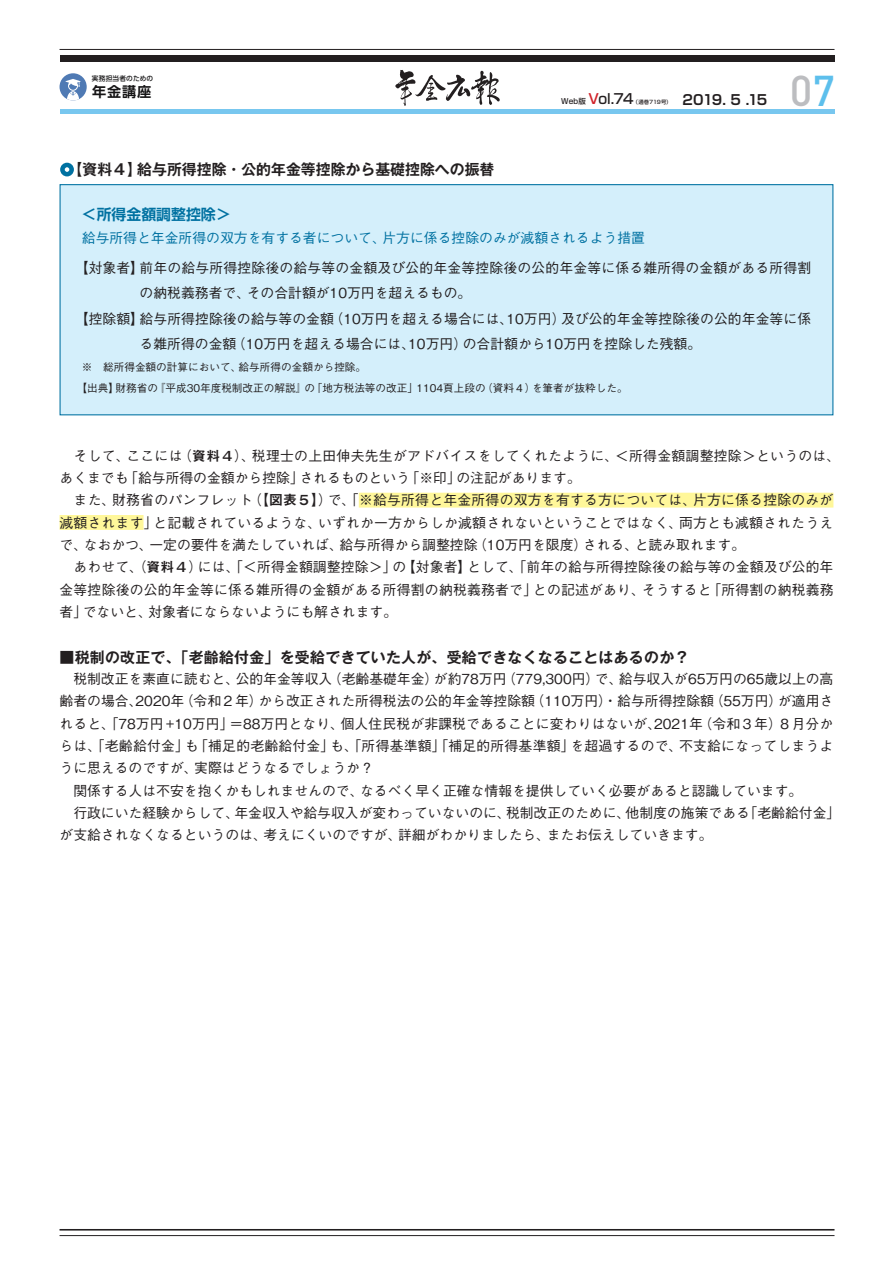
<style>
.page{position:relative;width:893px;height:1263px;background:#fff}
.page>*{position:absolute;margin:0;border:0;box-sizing:border-box;transform-origin:0 0}
.t1{font:500 42.45px "DIN";color:#bcbdc0}
.t2{font:700 14.85px "Gothic MB101 Pro De";letter-spacing:.02em;color:#231f20}
.t3{font:700 14.85px "Gothic MB101 Pro De";color:#231f20}
.t4{font:700 14.85px "Shin Go Pro De";color:#0071a1}
.t5{font:700 14.1px "UD Shin Go Pro De";color:#151415}
.t6{font:500 13.8px/22.4px "Gothic BBB Pro";color:#231f20}
.t7{font:500 13.8px "Gothic BBB Pro";color:#0071a1}
.t8{font:500 13.8px "Shin Go Pro";color:#231f20}
.t9{font:700 13.8px "Shin Go Pro De";letter-spacing:-.08em;color:#231f20}
.t10{font:500 10.65px/21.3px "Gothic BBB Pro";color:#231f20}
.t11{font:500 6.75px "UD Shin Go Pro";letter-spacing:.025em;color:#151415}
.t12{font:500 5.25px "Shin Go Pro";letter-spacing:.015em;color:#231f20}
.s1{font-size:7.5px}
.s2{color:#d1232a}
.s3{color:#5dbfec}
.s4{font-family:"Midashi Go Pro MB31";font-weight:400}
</style>
<div class="page">
<div style="left:60px;top:73px;width:27px;height:27px;background:#4f7ab4;border-radius:50%"></div>
<svg style="left:65px;top:79px;width:16px;height:21px"></svg>
<div style="left:359px;top:493px;width:474px;height:15px;background:#fff79a"></div>
<div style="left:60px;top:515px;width:84px;height:15px;background:#fff79a"></div>
<div style="left:60px;top:163px;width:14px;height:13px;background:#0071a1;border-radius:50%"></div>
<svg style="left:65px;top:167px;width:4px;height:5px"></svg>
<div style="left:60px;top:185px;width:773px;height:230px;background:#d4effb"></div>
<div style="left:60px;top:184px;width:773px;height:231px;border:1px solid #0071a1"></div>
<hr style="left:60px;top:49px;width:774px;height:1px;background:#231f20">
<div style="left:60px;top:55px;width:774px;height:7px;background:#231f20"></div>
<hr style="left:60px;top:1229px;width:774px;height:1px;background:#231f20">
<hr style="left:60px;top:1235px;width:774px;height:1px;background:#231f20">
<hr style="left:60px;top:109px;width:775px;height:4px;background:#78c7ef">
<svg style="left:395px;top:70px;width:105px;height:36px"></svg>
<p class="t11" style="left:92px;top:73px;width:63px">実務担当者のための</p>
<p class="t5" style="left:92px;top:80px;width:61px">年金講座</p>
<p class="t8" style="left:561px;top:88px;width:74px"><span class="s1">Web版</span> <span class="s2">V</span>ol.74</p>
<p class="t12" style="left:633px;top:98px;width:40px">（通巻719号）</p>
<p class="t9" style="left:682px;top:88px;width:86px">2019. 5 .15</p>
<h1 class="t1" style="left:790px;top:64px;width:47px">0<span class="s3">7</span></h1>
<p class="t3" style="left:60px;top:157px;width:436px">　【資料４】給与所得控除・公的年金等控除から基礎控除への振替</p>
<p class="t4" style="left:82px;top:202px;width:150px">＜所得金額調整控除＞</p>
<p class="t7" style="left:82px;top:227px;width:565px">給与所得と年金所得の双方を有する者について、片方に係る控除のみが減額されるよう措置</p>
<p class="t6" style="left:75px;top:255px;width:738px">【対象者】前年の給与所得控除後の給与等の金額及び公的年金等控除後の公的年金等に係る雑所得の金額がある所得割</p>
<p class="t6" style="left:140px;top:280px;width:333px">の納税義務者で、その合計額が10万円を超えるもの。</p>
<p class="t6" style="left:75px;top:306px;width:738px">【控除額】給与所得控除後の給与等の金額（10万円を超える場合には、10万円）及び公的年金等控除後の公的年金等に係</p>
<p class="t6" style="left:140px;top:331px;width:563px">る雑所得の金額（10万円を超える場合には、10万円）の合計額から10万円を控除した残額。</p>
<p class="t10" style="left:77px;top:355px;width:553px;text-indent:5px">※　総所得金額の計算において、給与所得の金額から控除。<br>【出典】財務省の『平成30年度税制改正の解説』の「地方税法等の改正」1104頁上段の（資料４）を筆者が抜粋した。</p>
<p class="t6" style="left:60px;top:443px;width:782px">　そして、ここには（<span class="s4">資料４</span>）、税理士の上田伸夫先生がアドバイスをしてくれたように、＜所得金額調整控除＞というのは、あくまでも「給与所得の金額から控除」されるものという「※印」の注記があります。<br>　また、財務省のパンフレット（<span class="s4">【図表５】</span>）で、「※給与所得と年金所得の双方を有する方については、片方に係る控除のみが減額されます」と記載されているような、いずれか一方からしか減額されないということではなく、両方とも減額されたうえで、なおかつ、一定の要件を満たしていれば、給与所得から調整控除（10万円を限度）される、と読み取れます。<br>　あわせて、（<span class="s4">資料４</span>）には、「＜所得金額調整控除＞」の【対象者】として、「前年の給与所得控除後の給与等の金額及び公的年金等控除後の公的年金等に係る雑所得の金額がある所得割の納税義務者で」との記述があり、そうすると「所得割の納税義務者」でないと、対象者にならないようにも解されます。</p>
<p class="t2" style="left:60px;top:645px;width:631px">■税制の改正で、「老齢給付金」を受給できていた人が、受給できなくなることはあるのか？</p>
<p class="t6" style="left:60px;top:666px;width:782px">　税制改正を素直に読むと、公的年金等収入（老齢基礎年金）が約78万円（779,300円）で、給与収入が65万円の65歳以上の高齢者の場合、2020年（令和２年）から改正された所得税法の公的年金等控除額（110万円）・給与所得控除額（55万円）が適用されると、「78万円+10万円」＝88万円となり、個人住民税が非課税であることに変わりはないが、2021年（令和３年）８月分からは、「老齢給付金」も「補足的老齢給付金」も、「所得基準額」「補足的所得基準額」を超過するので、不支給になってしまうように思えるのですが、実際はどうなるでしょうか？<br>　関係する人は不安を抱くかもしれませんので、なるべく早く正確な情報を提供していく必要があると認識しています。<br>　行政にいた経験からして、年金収入や給与収入が変わっていないのに、税制改正のために、他制度の施策である「老齢給付金」が支給されなくなるというのは、考えにくいのですが、詳細がわかりましたら、またお伝えしていきます。</p>
</div>
